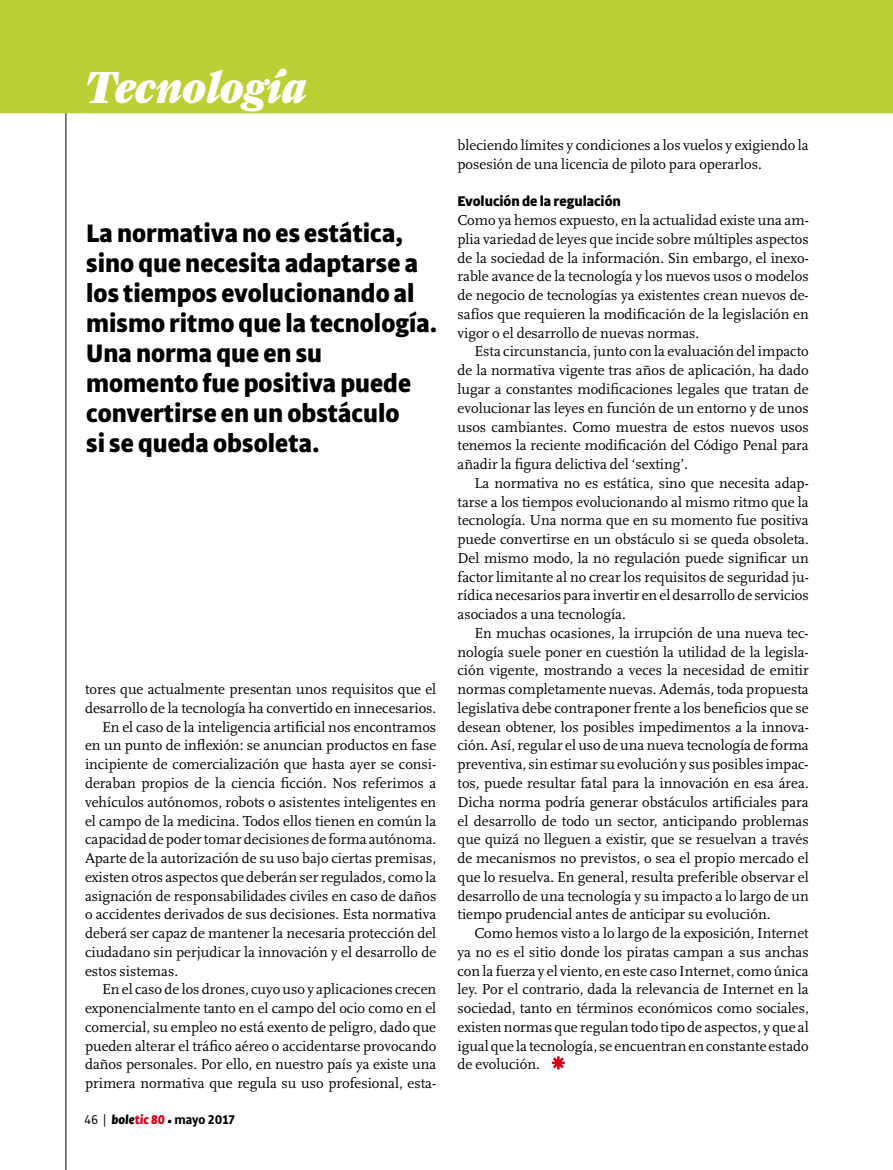
<style>
.page{position:relative;width:893px;height:1170px;background:#fff}
.page>*{position:absolute;margin:0;border:0;box-sizing:border-box;transform-origin:0 0}
.t1{font:italic 900 45px "Farnham Display";color:#fff}
.t2{font:900 27px/30px "Bulo";color:#000}
.t3{font:15px/18.8px "Scala";color:#000;text-align:justify}
.t4{font:900 15px "Bulo";color:#000}
.t5{font:700 13.5px "Bulo";color:#000}
.s1{font-weight:400}
.s2{font-family:"Benton Gothic";font-weight:400}
.s3{font-weight:900;font-style:italic}
.s4{font-weight:900;font-style:italic;color:#d10019}
</style>
<div class="page">
<hr style="left:66px;top:0;width:1px;height:1169px;background:#000">
<div style="left:0;top:0;width:893px;height:113px;background:#bccf35"></div>
<svg style="left:552px;top:1056px;width:13px;height:13px"></svg>
<h1 class="t1" style="left:85px;top:60px;width:223px">Tecnología</h1>
<h2 class="t2" style="left:86px;top:218px;width:353px">La normativa no es estática, sino que necesita adaptarse a los tiempos evolucionando al mismo ritmo que la tecnología.<br>Una norma que en su momento fue positiva puede convertirse en un obstáculo<br>si se queda obsoleta.</h2>
<p class="t3" style="left:85px;top:680px;width:353px">tores que actualmente presentan unos requisitos que el</p>
<p class="t3" style="left:85px;top:699px;width:353px">desarrollo de la tecnología ha convertido en innecesarios.</p>
<p class="t3" style="left:102px;top:717px;width:336px">En el caso de la inteligencia artificial nos encontramos</p>
<p class="t3" style="left:85px;top:736px;width:353px">en un punto de inflexión: se anuncian productos en fase</p>
<p class="t3" style="left:85px;top:755px;width:353px">incipiente de comercialización que hasta ayer se consi-</p>
<p class="t3" style="left:85px;top:774px;width:353px">deraban propios de la ciencia ficción. Nos referimos a</p>
<p class="t3" style="left:85px;top:792px;width:353px">vehículos autónomos, robots o asistentes inteligentes en</p>
<p class="t3" style="left:85px;top:811px;width:353px">el campo de la medicina. Todos ellos tienen en común la</p>
<p class="t3" style="left:85px;top:830px;width:353px">capacidad de poder tomar decisiones de forma autónoma.</p>
<p class="t3" style="left:85px;top:849px;width:353px">Aparte de la autorización de su uso bajo ciertas premisas,</p>
<p class="t3" style="left:85px;top:867px;width:353px">existen otros aspectos que deberán ser regulados, como la</p>
<p class="t3" style="left:85px;top:886px;width:353px">asignación de responsabilidades civiles en caso de daños</p>
<p class="t3" style="left:85px;top:905px;width:353px">o accidentes derivados de sus decisiones. Esta normativa</p>
<p class="t3" style="left:85px;top:924px;width:353px">deberá ser capaz de mantener la necesaria protección del</p>
<p class="t3" style="left:85px;top:942px;width:353px">ciudadano sin perjudicar la innovación y el desarrollo de</p>
<p class="t3" style="left:85px;top:961px;width:95px">estos sistemas.</p>
<p class="t3" style="left:102px;top:980px;width:336px">En el caso de los drones, cuyo uso y aplicaciones crecen</p>
<p class="t3" style="left:85px;top:999px;width:353px">exponencialmente tanto en el campo del ocio como en el</p>
<p class="t3" style="left:85px;top:1017px;width:353px">comercial, su empleo no está exento de peligro, dado que</p>
<p class="t3" style="left:85px;top:1036px;width:353px">pueden alterar el tráfico aéreo o accidentarse provocando</p>
<p class="t3" style="left:85px;top:1055px;width:353px">daños personales. Por ello, en nuestro país ya existe una</p>
<p class="t3" style="left:85px;top:1074px;width:353px">primera normativa que regula su uso profesional, esta-</p>
<p class="t5" style="left:84px;top:1111px;width:152px"><span class="s1">46</span> <span class="s2">|</span> <span class="s3">bole</span><span class="s4">tic 80</span> <span class="s3">•</span> mayo 2017</p>
<p class="t3" style="left:458px;top:136px;width:353px">bleciendo límites y condiciones a los vuelos y exigiendo la posesión de una licencia de piloto para operarlos.</p>
<p class="t4" style="left:458px;top:191px;width:165px">Evolución de la regulación</p>
<p class="t3" style="left:458px;top:211px;width:353px">Como ya hemos expuesto, en la actualidad existe una am&shy;plia variedad de leyes que incide sobre múltiples aspectos de la sociedad de la información. Sin embargo, el inexo&shy;rable avance de la tecnología y los nuevos usos o modelos de negocio de tecnologías ya existentes crean nuevos de&shy;safíos que requieren la modificación de la legislación en vigor o el desarrollo de nuevas normas.</p>
<p class="t3" style="left:458px;top:342px;width:353px;text-indent:17px">Esta circunstancia, junto con la evaluación del impacto de la normativa vigente tras años de aplicación, ha dado lugar a constantes modificaciones legales que tratan de evolucionar las leyes en función de un entorno y de unos usos cambiantes. Como muestra de estos nuevos usos tenemos la reciente modificación del Código Penal para añadir la figura delictiva del ‘sexting’.</p>
<p class="t3" style="left:458px;top:474px;width:353px;text-indent:17px">La normativa no es estática, sino que necesita adap&shy;tarse a los tiempos evolucionando al mismo ritmo que la tecnología. Una norma que en su momento fue positiva puede convertirse en un obstáculo si se queda obsoleta.<br>Del mismo modo, la no regulación puede significar un factor limitante al no crear los requisitos de seguridad ju&shy;rídica necesarios para invertir en el desarrollo de servicios asociados a una tecnología.</p>
<p class="t3" style="left:458px;top:624px;width:353px;text-indent:17px">En muchas ocasiones, la irrupción de una nueva tec&shy;nología suele poner en cuestión la utilidad de la legisla&shy;ción vigente, mostrando a veces la necesidad de emitir normas completamente nuevas. Además, toda propuesta legislativa debe contraponer frente a los beneficios que se desean obtener, los posibles impedimentos a la innova&shy;ción. Así, regular el uso de una nueva tecnología de forma preventiva, sin estimar su evolución y sus posibles impac&shy;tos, puede resultar fatal para la innovación en esa área.<br>Dicha norma podría generar obstáculos artificiales para el desarrollo de todo un sector, anticipando problemas que quizá no lleguen a existir, que se resuelvan a través de mecanismos no previstos, o sea el propio mercado el que lo resuelva. En general, resulta preferible observar el desarrollo de una tecnología y su impacto a lo largo de un tiempo prudencial antes de anticipar su evolución.</p>
<p class="t3" style="left:458px;top:924px;width:353px;text-indent:17px">Como hemos visto a lo largo de la exposición, Internet ya no es el sitio donde los piratas campan a sus anchas con la fuerza y el viento, en este caso Internet, como única ley. Por el contrario, dada la relevancia de Internet en la sociedad, tanto en términos económicos como sociales, existen normas que regulan todo tipo de aspectos, y que al igual que la tecnología, se encuentran en constante estado de evolución.</p>
</div>
